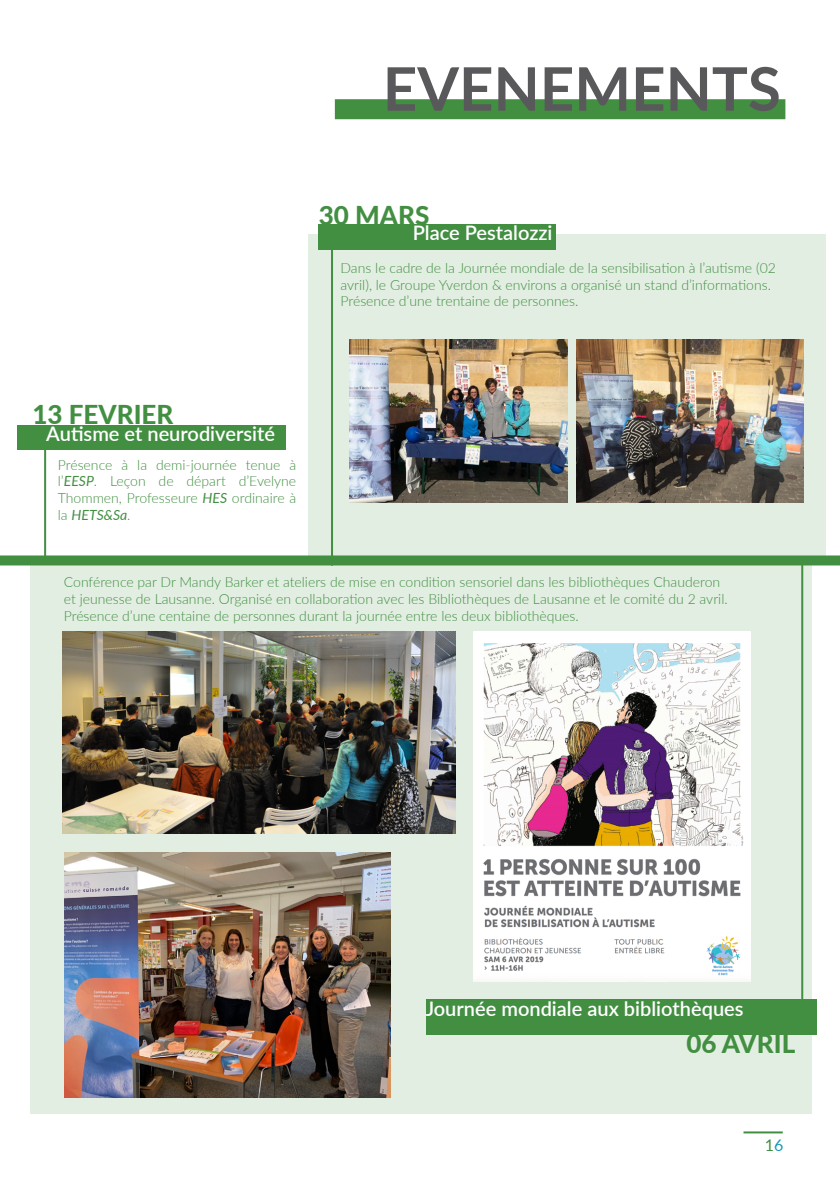
<style>
.page{position:relative;width:840px;height:1191px;background:#fff}
.page>*{position:absolute;margin:0;border:0;box-sizing:border-box;transform-origin:0 0}
.t1{font:700 60px "Lato";color:#59595b}
.t2{font:800 26px "Lato";color:#428f42}
.t3{font:600 20px "Lato";color:#fff}
.t4{font:16px "Lato";color:#428f42}
.t5{font:300 14px/16.8px "Lato";color:#428f42}
.s1{font-weight:400;font-style:italic}
.s2{color:#1498b9}
</style>
<div class="page">
<div style="left:30px;top:564px;width:781px;height:549px;background:#e2eee2"></div>
<div style="left:308px;top:234px;width:517px;height:326px;background:#e2eee2"></div>
<hr style="left:331px;top:238px;width:2px;height:327px;background:#428f42">
<div style="left:318px;top:224px;width:236px;height:25px;background:#428f42"></div>
<img style="left:349px;top:339px;width:218px;height:163px">
<img style="left:576px;top:339px;width:226px;height:163px">
<hr style="left:44px;top:449px;width:2px;height:114px;background:#428f42">
<div style="left:17px;top:425px;width:268px;height:24px;background:#428f42"></div>
<hr style="left:800px;top:561px;width:2px;height:438px;background:#428f42">
<div style="left:425px;top:999px;width:391px;height:36px;background:#428f42"></div>
<div style="left:0;top:555px;width:839px;height:10px;background:#428f42"></div>
<img style="left:62px;top:632px;width:393px;height:202px">
<img style="left:64px;top:852px;width:326px;height:245px">
<hr style="left:743px;top:1131px;width:39px;height:2px;background:#428f42">
<div style="left:334px;top:99px;width:451px;height:20px;background:#428f42"></div>
<img style="left:473px;top:631px;width:277px;height:350px">
<h1 class="t1" style="left:382px;top:45px;width:399px">EVENEMENTS</h1>
<h2 class="t2" style="left:318px;top:196px;width:112px">30 MARS</h2>
<h3 class="t3" style="left:412px;top:218px;width:141px">Place Pestalozzi</h3>
<p class="t5" style="left:340px;top:259px;width:436px">Dans le cadre de la Journée mondiale de la sensibilisation à l’autisme (02 avril), le Groupe Yverdon &amp; environs a organisé un stand d’informations.<br>Présence d’une trentaine de personnes.</p>
<h2 class="t2" style="left:33px;top:395px;width:142px">13 FEVRIER</h2>
<h3 class="t3" style="left:46px;top:419px;width:230px">Autisme et neurodiversité</h3>
<p class="t5" style="left:58px;top:455px;width:240px;text-align:justify">Présence à la demi-journée tenue à l’<span class="s1">EESP</span>. Leçon de départ d’Evelyne Thommen, Professeure <span class="s1">HES</span> ordinaire à la <span class="s1">HETS&amp;Sa</span>.</p>
<p class="t5" style="left:64px;top:573px;width:665px">Conférence par Dr Mandy Barker et ateliers de mise en condition sensoriel dans les bibliothèques Chauderon et jeunesse de Lausanne. Organisé en collaboration avec les Bibliothèques de Lausanne et le comité du 2 avril.<br>Présence d’une centaine de personnes durant la journée entre les deux bibliothèques.</p>
<h3 class="t3" style="left:425px;top:994px;width:319px">Journée mondiale aux bibliothèques</h3>
<h2 class="t2" style="left:686px;top:1024px;width:110px">06 AVRIL</h2>
<p class="t4" style="left:764px;top:1134px;width:20px">1<span class="s2">6</span></p>
</div>
